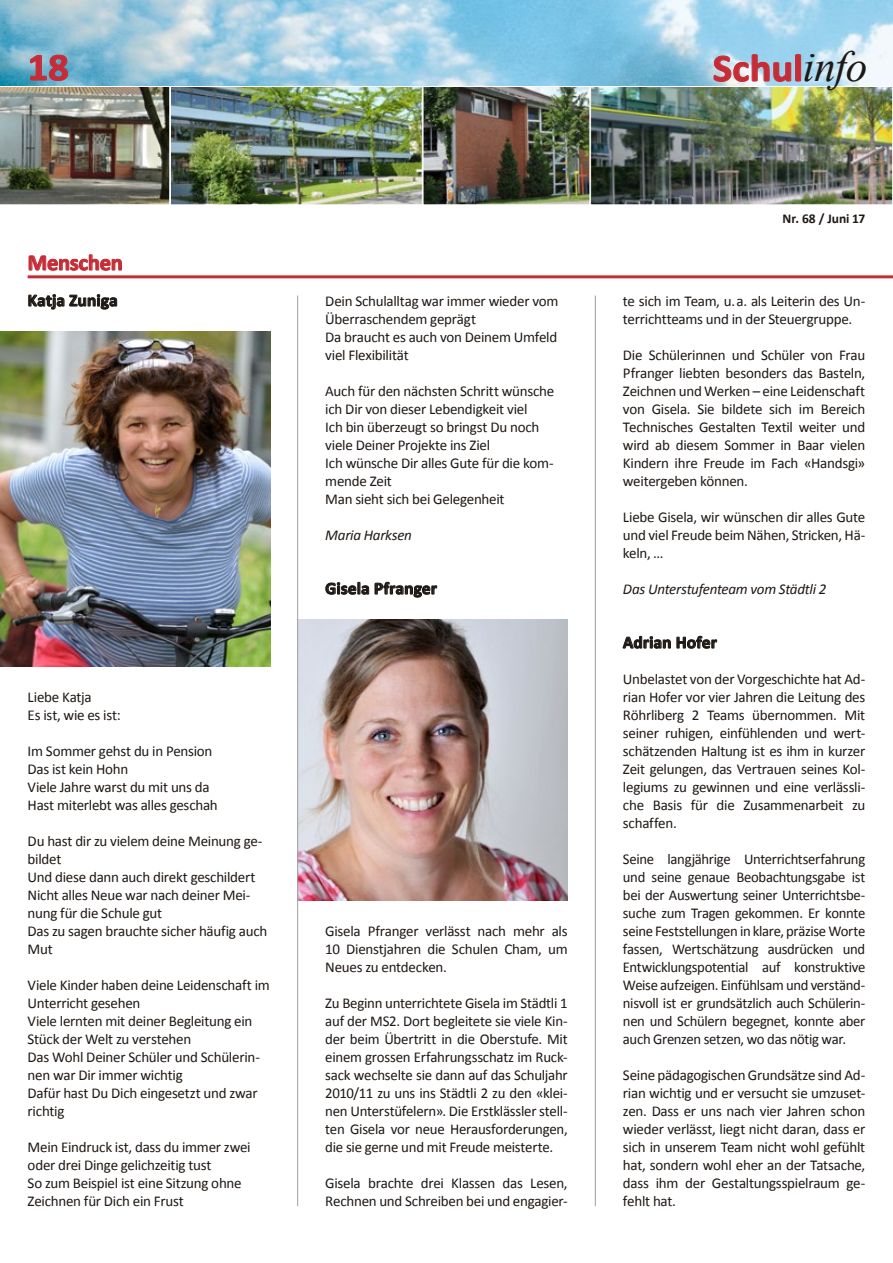
<style>
.page{position:relative;width:893px;height:1263px;background:#fff}
.page>*{position:absolute;margin:0;border:0;box-sizing:border-box;transform-origin:0 0}
.t1{font:700 38.85px "Calibri";letter-spacing:-.005em;color:#c62c35;scale:1.05 1}
.t2{font:700 22.5px "Calibri";letter-spacing:-.01em;color:#c62c35}
.t3{font:700 17.25px "Calibri";letter-spacing:.01em;color:#1e1814}
.t4{font:15px/18px "Calibri";letter-spacing:-.02em;color:#1e1814}
.t5{font:italic 15px "Calibri";letter-spacing:-.02em;color:#1e1814}
.t6{font:700 13.5px "Calibri";letter-spacing:-.005em;color:#1e1814}
.s1{font-family:"Times New Roman";font-weight:400;font-style:italic;font-size:43.2px;color:#1e1814}
</style>
<div class="page">
<img style="left:170px;top:85px;width:723px;height:118px">
<div style="left:170px;top:86px;width:253px;height:119px;border:1px solid #fff"></div>
<div style="left:423px;top:86px;width:167px;height:119px;border:1px solid #fff"></div>
<div style="left:590px;top:86px;width:303px;height:119px;border:1px solid #fff"></div>
<svg style="left:0;top:0;width:893px;height:85px;background:#a0cfe6"></svg>
<img style="left:0;top:54px;width:170px;height:151px">
<svg style="left:713px;top:54px;width:89px;height:28px;background:#b9bcce"></svg>
<hr style="left:28px;top:275px;width:865px;height:3px;background:#c62c35">
<svg style="left:29px;top:254px;width:93px;height:17px"></svg>
<hr style="left:595px;top:296px;width:1px;height:910px;background:#a19f9e">
<img style="left:0;top:332px;width:270px;height:334px">
<svg style="left:326px;top:582px;width:43px;height:13px"></svg>
<svg style="left:375px;top:582px;width:62px;height:15px"></svg>
<svg style="left:29px;top:294px;width:88px;height:15px"></svg>
<svg style="left:623px;top:636px;width:48px;height:13px"></svg>
<svg style="left:677px;top:636px;width:40px;height:12px"></svg>
<img style="left:298px;top:620px;width:270px;height:280px">
<hr style="left:297px;top:296px;width:1px;height:910px;background:#a19f9e">
<h1 class="t1" style="left:28px;top:42px;width:41px">18</h1>
<h1 class="t1" style="left:713px;top:43px;width:149px">Schul<span class="s1">info</span></h1>
<h2 class="t2" style="left:28px;top:248px;width:97px">Menschen</h2>
<p class="t6" style="left:783px;top:210px;width:84px">Nr. 68 / Juni 17</p>
<p class="t3" style="left:28px;top:289px;width:92px">Katja Zuniga</p>
<p class="t4" style="left:623px;top:292px;width:244px">te sich im Team, u. a. als Leiterin des Un&shy;terrichtteams und in der Steuergruppe.</p>
<p class="t4" style="left:623px;top:346px;width:244px;text-align:justify">Die Schülerinnen und Schüler von Frau Pfranger liebten besonders das Basteln, Zeichnen und Werken – eine Leidenschaft von Gisela. Sie bildete sich im Bereich Technisches Gestalten Textil weiter und wird ab diesem Sommer in Baar vielen Kindern ihre Freude im Fach «Handsgi» weitergeben können.</p>
<p class="t4" style="left:623px;top:508px;width:244px;text-align:justify">Liebe Gisela, wir wünschen dir alles Gute und viel Freude beim Nähen, Stricken, Hä&shy;keln, …</p>
<p class="t5" style="left:623px;top:579px;width:205px">Das Unterstufenteam vom Städtli 2</p>
<p class="t3" style="left:623px;top:631px;width:95px">Adrian Hofer</p>
<p class="t4" style="left:623px;top:670px;width:244px;text-align:justify">Unbelastet von der Vorgeschichte hat Ad&shy;rian Hofer vor vier Jahren die Leitung des Röhrliberg 2 Teams übernommen. Mit seiner ruhigen, einfühlenden und wert&shy;schätzenden Haltung ist es ihm in kurzer Zeit gelungen, das Vertrauen seines Kol&shy;legiums zu gewinnen und eine verlässli&shy;che Basis für die Zusammenarbeit zu schaffen.</p>
<p class="t4" style="left:623px;top:850px;width:244px;text-align:justify">Seine langjährige Unterrichtserfahrung und seine genaue Beobachtungsgabe ist bei der Auswertung seiner Unterrichtsbe&shy;suche zum Tragen gekommen. Er konnte seine Feststellungen in klare, präzise Worte fassen, Wertschätzung ausdrücken und Entwicklungspotential auf konstruktive Weise aufzeigen. Einfühlsam und verständ&shy;nisvoll ist er grundsätzlich auch Schülerin&shy;nen und Schülern begegnet, konnte aber auch Grenzen setzen, wo das nötig war.</p>
<p class="t4" style="left:623px;top:1066px;width:244px;text-align:justify">Seine pädagogischen Grundsätze sind Ad&shy;rian wichtig und er versucht sie umzuset&shy;zen. Dass er uns nach vier Jahren schon wieder verlässt, liegt nicht daran, dass er sich in unserem Team nicht wohl gefühlt hat, sondern wohl eher an der Tatsache, dass ihm der Gestaltungsspielraum ge&shy;fehlt hat.</p>
<p class="t4" style="left:325px;top:292px;width:235px">Dein Schulalltag war immer wieder vom<br>Überraschendem geprägt<br>Da braucht es auch von Deinem Umfeld viel Flexibilität</p>
<p class="t4" style="left:325px;top:382px;width:231px">Auch für den nächsten Schritt wünsche ich Dir von dieser Lebendigkeit viel<br>Ich bin überzeugt so bringst Du noch viele Deiner Projekte ins Ziel<br>Ich wünsche Dir alles Gute für die kom&shy;mende Zeit<br>Man sieht sich bei Gelegenheit</p>
<p class="t5" style="left:325px;top:525px;width:88px">Maria Harksen</p>
<p class="t3" style="left:325px;top:577px;width:113px">Gisela Pfranger</p>
<p class="t4" style="left:28px;top:688px;width:95px">Liebe Katja<br>Es ist, wie es ist:</p>
<p class="t4" style="left:28px;top:742px;width:192px">Im Sommer gehst du in Pension<br>Das ist kein Hohn<br>Viele Jahre warst du mit uns da<br>Hast miterlebt was alles geschah</p>
<p class="t4" style="left:28px;top:832px;width:241px">Du hast dir zu vielem deine Meinung ge&shy;bildet<br>Und diese dann auch direkt geschildert<br>Nicht alles Neue war nach deiner Mei&shy;nung für die Schule gut<br>Das zu sagen brauchte sicher häufig auch<br>Mut</p>
<p class="t4" style="left:28px;top:976px;width:244px">Viele Kinder haben deine Leidenschaft im<br>Unterricht gesehen<br>Viele lernten mit deiner Begleitung ein<br>Stück der Welt zu verstehen<br>Das Wohl Deiner Schüler und Schülerin&shy;nen war Dir immer wichtig<br>Dafür hast Du Dich eingesetzt und zwar richtig</p>
<p class="t4" style="left:28px;top:1138px;width:225px">Mein Eindruck ist, dass du immer zwei oder drei Dinge gelichzeitig tust<br>So zum Beispiel ist eine Sitzung ohne Zeichnen für Dich ein Frust</p>
<p class="t4" style="left:325px;top:922px;width:244px;text-align:justify">Gisela Pfranger verlässt nach mehr als 10 Dienstjahren die Schulen Cham, um Neues zu entdecken.</p>
<p class="t4" style="left:325px;top:994px;width:244px;text-align:justify">Zu Beginn unterrichtete Gisela im Städtli 1 auf der MS2. Dort begleitete sie viele Kin&shy;der beim Übertritt in die Oberstufe. Mit einem grossen Erfahrungsschatz im Ruck&shy;sack wechselte sie dann auf das Schuljahr 2010/11 zu uns ins Städtli 2 zu den «klei&shy;nen Unterstüfelern». Die Erstklässler stell&shy;ten Gisela vor neue Herausforderungen, die sie gerne und mit Freude meisterte.</p>
<p class="t4" style="left:325px;top:1174px;width:244px">Gisela brachte drei Klassen das Lesen,<br>Rechnen und Schreiben bei und engagier-</p>
</div>
